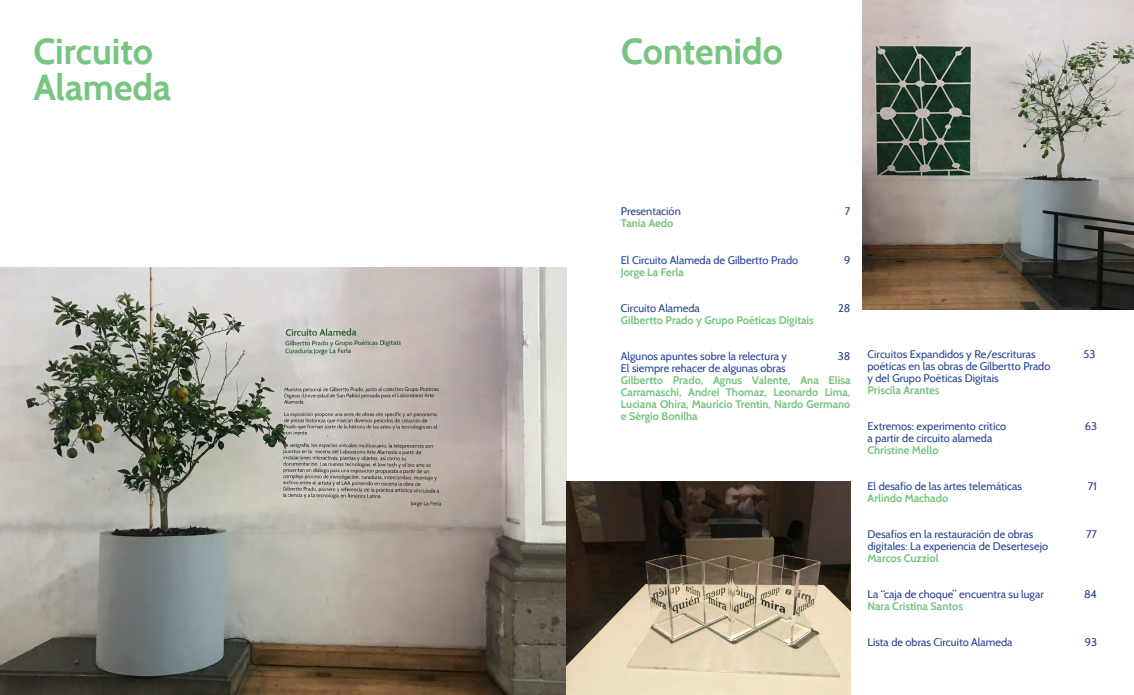
<style>
.page{position:relative;width:1134px;height:695px;background:#fff}
.page>*{position:absolute;margin:0;border:0;box-sizing:border-box;transform-origin:0 0}
.t1{font:700 36px "Cabin";color:#78c582}
.t2{font:11px/12px "Cabin";color:#25408f}
.t3{font:700 11px/12px "Cabin";color:#78c582;text-align:justify}
</style>
<div class="page">
<img style="left:0;top:267px;width:567px;height:427px">
<img style="left:862px;top:0;width:272px;height:309px">
<img style="left:567px;top:481px;width:283px;height:213px">
<h1 class="t1" style="left:33px;top:30px;width:121px">Circuito</h1>
<h1 class="t1" style="left:621px;top:30px;width:163px">Contenido</h1>
<h1 class="t1" style="left:33px;top:66px;width:139px">Alameda</h1>
<p class="t2" style="left:621px;top:205px;width:61px">Presentación</p>
<p class="t2" style="left:845px;top:205px;width:7px">7</p>
<p class="t3" style="left:621px;top:217px;width:54px">Tania Aedo</p>
<p class="t2" style="left:621px;top:253px;width:179px">El Circuito Alameda de Gilbertto Prado</p>
<p class="t2" style="left:844px;top:253px;width:8px">9</p>
<p class="t3" style="left:621px;top:265px;width:65px">Jorge La Ferla</p>
<p class="t2" style="left:621px;top:301px;width:81px">Circuito Alameda</p>
<p class="t2" style="left:838px;top:301px;width:14px">28</p>
<p class="t3" style="left:621px;top:313px;width:195px">Gilbertto Prado y Grupo Poéticas Digitais</p>
<p class="t2" style="left:621px;top:349px;width:168px">Algunos apuntes sobre la relectura y</p>
<p class="t2" style="left:838px;top:349px;width:14px">38</p>
<p class="t2" style="left:621px;top:361px;width:166px">El siempre rehacer de algunas obras</p>
<p class="t3" style="left:621px;top:373px;width:231px">Gilbertto Prado, Agnus Valente, Ana Elisa Carramaschi, Andrei Thomaz, Leonardo Lima, Luciana Ohira, Maurício Trentin, Nardo Germano e Sérgio Bonilha</p>
<p class="t2" style="left:867px;top:347px;width:170px">Circuitos Expandidos y Re/escrituras</p>
<p class="t2" style="left:1083px;top:347px;width:13px">53</p>
<p class="t2" style="left:867px;top:359px;width:184px">poéticas en las obras de Gilbertto Prado y del Grupo Poéticas Digitais</p>
<p class="t3" style="left:867px;top:383px;width:74px">Priscila Arantes</p>
<p class="t2" style="left:867px;top:419px;width:140px">Extremos: experimento crítico</p>
<p class="t2" style="left:1085px;top:419px;width:14px">63</p>
<p class="t2" style="left:867px;top:431px;width:126px">a partir de circuito alameda</p>
<p class="t3" style="left:867px;top:443px;width:73px">Christine Mello</p>
<p class="t2" style="left:867px;top:479px;width:156px">El desafío de las artes telemáticas</p>
<p class="t2" style="left:1088px;top:479px;width:11px">71</p>
<p class="t3" style="left:867px;top:491px;width:82px">Arlindo Machado</p>
<p class="t2" style="left:867px;top:527px;width:167px">Desafíos en la restauración de obras</p>
<p class="t2" style="left:1086px;top:527px;width:13px">77</p>
<p class="t2" style="left:867px;top:539px;width:182px">digitales: La experiencia de Desertesejo</p>
<p class="t3" style="left:867px;top:551px;width:73px">Marcos Cuzziol</p>
<p class="t2" style="left:867px;top:587px;width:178px">La “caja de choque” encuentra su lugar</p>
<p class="t2" style="left:1084px;top:587px;width:14px">84</p>
<p class="t3" style="left:867px;top:599px;width:97px">Nara Cristina Santos</p>
<p class="t2" style="left:867px;top:635px;width:146px">Lista de obras Circuito Alameda</p>
<p class="t2" style="left:1085px;top:635px;width:14px">93</p>
</div>
